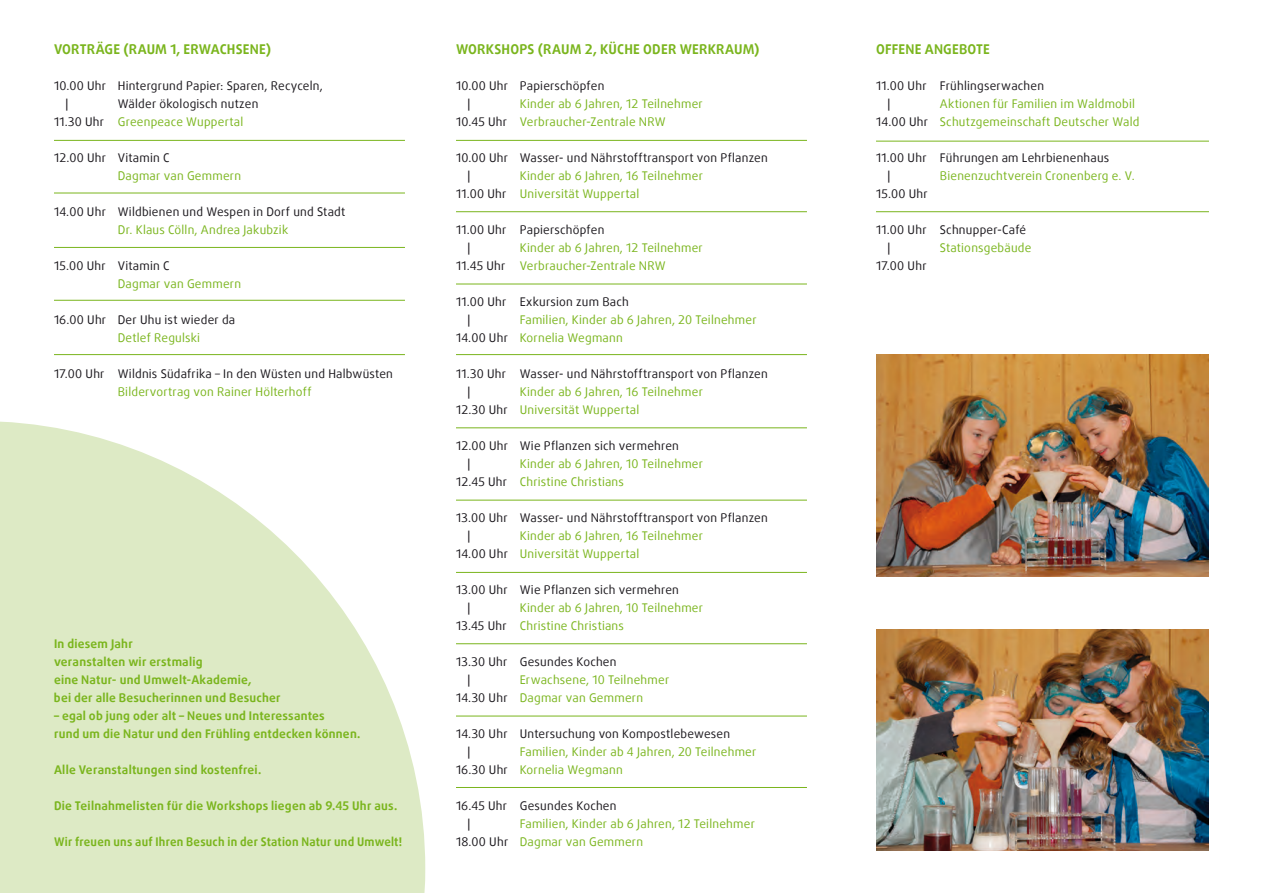
<style>
.page{position:relative;width:1263px;height:893px;background:#fff}
.page>*{position:absolute;margin:0;border:0;box-sizing:border-box;transform-origin:0 0}
.t1{font:700 13.5px "Daxline LF";letter-spacing:.015em;color:#7ab51d}
.t2{font:12px/18px "Daxline LF";letter-spacing:.02em;color:#7ab51d}
.t3{font:12px/18px "Daxline LF";letter-spacing:.02em;color:#1a171c}
.t4{font:700 12px/18px "Daxline LF";letter-spacing:.02em;color:#7ab51d}
.t5{font:700 12px "Daxline LF";letter-spacing:.02em;color:#7ab51d;scale:.96 1}
.s1{color:#7ab51d}
.s2{color:#1a171c}
</style>
<div class="page">
<svg style="left:54px;top:192px;width:608px;height:524px"></svg>
<svg style="left:0;top:298px;width:471px;height:595px;fill:#ddeac5"></svg>
<hr style="left:456px;top:140px;width:351px;height:1px;background:#7ab51d">
<hr style="left:456px;top:211px;width:351px;height:1px;background:#7ab51d">
<hr style="left:456px;top:284px;width:351px;height:1px;background:#7ab51d">
<hr style="left:456px;top:354px;width:351px;height:1px;background:#7ab51d">
<hr style="left:456px;top:427px;width:351px;height:1px;background:#7ab51d">
<hr style="left:456px;top:500px;width:351px;height:1px;background:#7ab51d">
<hr style="left:456px;top:572px;width:351px;height:1px;background:#7ab51d">
<hr style="left:456px;top:643px;width:351px;height:1px;background:#7ab51d">
<hr style="left:456px;top:716px;width:351px;height:1px;background:#7ab51d">
<hr style="left:456px;top:787px;width:351px;height:1px;background:#7ab51d">
<hr style="left:54px;top:140px;width:351px;height:1px;background:#7ab51d">
<hr style="left:54px;top:193px;width:351px;height:1px;background:#7ab51d">
<hr style="left:876px;top:141px;width:333px;height:1px;background:#7ab51d">
<hr style="left:54px;top:247px;width:351px;height:1px;background:#7ab51d">
<hr style="left:54px;top:300px;width:351px;height:1px;background:#7ab51d">
<hr style="left:54px;top:354px;width:351px;height:1px;background:#7ab51d">
<hr style="left:876px;top:211px;width:333px;height:1px;background:#7ab51d">
<img style="left:876px;top:354px;width:333px;height:222px">
<img style="left:876px;top:630px;width:333px;height:220px">
<p class="t1" style="left:54px;top:41px;width:219px">Vorträge (raum 1, Erwachsene)</p>
<p class="t3" style="left:65px;top:77px;width:259px;text-indent:-11px">10.00 Uhr Hintergrund Papier: Sparen, Recyceln, |</p>
<p class="t3" style="left:54px;top:95px;width:206px;text-indent:64px">Wälder ökologisch nutzen<br>11.30 Uhr <span class="s1">Greenpeace Wuppertal</span></p>
<p class="t3" style="left:54px;top:149px;width:117px">12.00 Uhr Vitamin C</p>
<p class="t2" style="left:118px;top:167px;width:125px">Dagmar van Gemmern</p>
<p class="t3" style="left:54px;top:203px;width:293px">14.00 Uhr Wildbienen und Wespen in Dorf und Stadt</p>
<p class="t2" style="left:118px;top:221px;width:172px">Dr. Klaus Cölln, Andrea Jakubzik</p>
<p class="t3" style="left:54px;top:257px;width:117px">15.00 Uhr Vitamin C</p>
<p class="t2" style="left:118px;top:275px;width:125px">Dagmar van Gemmern</p>
<p class="t3" style="left:54px;top:311px;width:183px">16.00 Uhr Der Uhu ist wieder da</p>
<p class="t2" style="left:118px;top:329px;width:84px">Detlef Regulski</p>
<p class="t3" style="left:54px;top:365px;width:340px">17.00 Uhr Wildnis Südafrika – In den Wüsten und Halbwüsten</p>
<p class="t2" style="left:118px;top:383px;width:195px">Bildervortrag von Rainer Hölterhoff</p>
<p class="t4" style="left:54px;top:635px;width:228px">In diesem Jahr<br>veranstalten wir erstmalig<br>eine Natur- und Umwelt-Akademie,<br>bei der alle Besucherinnen und Besucher</p>
<p class="t4" style="left:54px;top:707px;width:308px">– egal ob jung oder alt – Neues und Interessantes<br>rund um die Natur und den Frühling entdecken können.</p>
<p class="t4" style="left:54px;top:761px;width:209px">Alle Veranstaltungen sind kostenfrei.</p>
<p class="t4" style="left:54px;top:797px;width:345px">Die Teilnahmelisten für die Workshops liegen ab 9.45 Uhr aus.</p>
<p class="t5" style="left:54px;top:834px;width:364px">Wir freuen uns auf Ihren Besuch in der Station Natur und Umwelt!</p>
<p class="t1" style="left:456px;top:41px;width:305px">Workshops (Raum 2, Küche oder werkraum)</p>
<p class="t3" style="left:467px;top:77px;width:138px;text-indent:-11px">10.00 Uhr Papierschöpfen |</p>
<p class="t2" style="left:456px;top:95px;width:248px;text-indent:64px">Kinder ab 6 Jahren, 12 Teilnehmer<br><span class="s2">10.45 Uhr</span> Verbraucher-Zentrale NRW</p>
<p class="t3" style="left:467px;top:149px;width:302px;text-indent:-11px">10.00 Uhr Wasser- und Nährstofftransport von Pflanzen |</p>
<p class="t2" style="left:456px;top:167px;width:248px;text-indent:64px">Kinder ab 6 Jahren, 16 Teilnehmer<br><span class="s2">11.00 Uhr</span> Universität Wuppertal</p>
<p class="t3" style="left:467px;top:221px;width:138px;text-indent:-11px">11.00 Uhr Papierschöpfen |</p>
<p class="t2" style="left:456px;top:239px;width:248px;text-indent:64px">Kinder ab 6 Jahren, 12 Teilnehmer<br><span class="s2">11.45 Uhr</span> Verbraucher-Zentrale NRW</p>
<p class="t3" style="left:467px;top:293px;width:163px;text-indent:-11px">11.00 Uhr Exkursion zum Bach |</p>
<p class="t2" style="left:456px;top:311px;width:302px;text-indent:64px">Familien, Kinder ab 6 Jahren, 20 Teilnehmer<br><span class="s2">14.00 Uhr</span> Kornelia Wegmann</p>
<p class="t3" style="left:467px;top:365px;width:302px;text-indent:-11px">11.30 Uhr Wasser- und Nährstofftransport von Pflanzen |</p>
<p class="t2" style="left:456px;top:383px;width:248px;text-indent:64px">Kinder ab 6 Jahren, 16 Teilnehmer<br><span class="s2">12.30 Uhr</span> Universität Wuppertal</p>
<p class="t3" style="left:467px;top:437px;width:213px;text-indent:-11px">12.00 Uhr Wie Pflanzen sich vermehren |</p>
<p class="t2" style="left:456px;top:455px;width:249px;text-indent:64px">Kinder ab 6 Jahren, 10 Teilnehmer<br><span class="s2">12.45 Uhr</span> Christine Christians</p>
<p class="t3" style="left:467px;top:509px;width:302px;text-indent:-11px">13.00 Uhr Wasser- und Nährstofftransport von Pflanzen |</p>
<p class="t2" style="left:456px;top:527px;width:248px;text-indent:64px">Kinder ab 6 Jahren, 16 Teilnehmer<br><span class="s2">14.00 Uhr</span> Universität Wuppertal</p>
<p class="t3" style="left:467px;top:581px;width:213px;text-indent:-11px">13.00 Uhr Wie Pflanzen sich vermehren |</p>
<p class="t2" style="left:456px;top:599px;width:249px;text-indent:64px">Kinder ab 6 Jahren, 10 Teilnehmer<br><span class="s2">13.45 Uhr</span> Christine Christians</p>
<p class="t3" style="left:467px;top:653px;width:151px;text-indent:-11px">13.30 Uhr Gesundes Kochen |</p>
<p class="t2" style="left:456px;top:671px;width:215px;text-indent:64px">Erwachsene, 10 Teilnehmer<br><span class="s2">14.30 Uhr</span> Dagmar van Gemmern</p>
<p class="t3" style="left:467px;top:725px;width:264px;text-indent:-11px">14.30 Uhr Untersuchung von Kompostlebewesen |</p>
<p class="t2" style="left:456px;top:743px;width:302px;text-indent:64px">Familien, Kinder ab 4 Jahren, 20 Teilnehmer<br><span class="s2">16.30 Uhr</span> Kornelia Wegmann</p>
<p class="t3" style="left:467px;top:797px;width:151px;text-indent:-11px">16.45 Uhr Gesundes Kochen |</p>
<p class="t2" style="left:456px;top:815px;width:300px;text-indent:64px">Familien, Kinder ab 6 Jahren, 12 Teilnehmer<br><span class="s2">18.00 Uhr</span> Dagmar van Gemmern</p>
<p class="t1" style="left:876px;top:41px;width:115px">offene angebote</p>
<p class="t3" style="left:887px;top:77px;width:158px;text-indent:-11px">11.00 Uhr Frühlingserwachen |</p>
<p class="t2" style="left:876px;top:95px;width:265px;text-indent:64px">Aktionen für Familien im Waldmobil<br><span class="s2">14.00 Uhr</span> Schutzgemeinschaft Deutscher Wald</p>
<p class="t3" style="left:887px;top:149px;width:223px;text-indent:-11px">11.00 Uhr Führungen am Lehrbienenhaus |</p>
<p class="t2" style="left:940px;top:167px;width:196px">Bienenzuchtverein Cronenberg e. V.</p>
<p class="t3" style="left:876px;top:185px;width:53px">15.00 Uhr</p>
<p class="t3" style="left:887px;top:221px;width:140px;text-indent:-11px">11.00 Uhr Schnupper-Café |</p>
<p class="t2" style="left:940px;top:239px;width:93px">Stationsgebäude</p>
<p class="t3" style="left:876px;top:257px;width:52px">17.00 Uhr</p>
</div>
